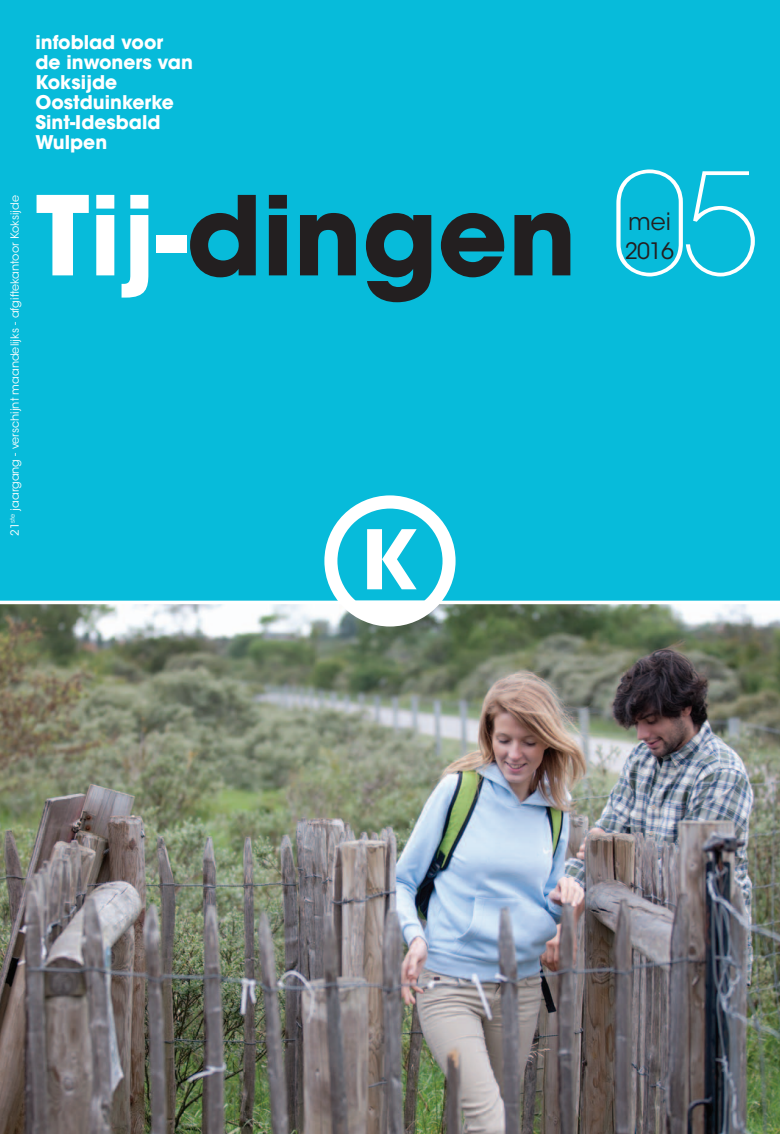
<style>
.page{position:relative;width:780px;height:1134px;background:#fff}
.page>*{position:absolute;margin:0;border:0;box-sizing:border-box;transform-origin:0 0}
.t1{font:200 139.75px "ITC Avant Garde Std";color:#fff}
.t2{font:700 108.75px "ITC Avant Garde Std";color:#231f20}
.t3{font:23.75px "ITC Avant Garde Std";color:#231f20}
.t4{font:22.5px "ITC Avant Garde Std";color:#231f20}
.t5{font:700 18.75px "ITC Avant Garde Std";color:#fff}
.t6{font:11.25px "ITC Avant Garde Std";color:#fff}
.s1{color:#fff}
</style>
<div class="page">
<img style="left:0;top:604px;width:780px;height:530px">
<div style="left:0;top:0;width:780px;height:602px;background:#07bbda"></div>
<hr style="left:0;top:601px;width:780px;height:3px;background:#fff">
<svg style="left:324px;top:495px;width:131px;height:131px"></svg>
<p class="t5" style="left:35px;top:30px;width:129px">infoblad voor</p>
<p class="t5" style="left:35px;top:50px;width:159px">de inwoners van</p>
<p class="t5" style="left:35px;top:70px;width:83px">Koksijde</p>
<p class="t5" style="left:35px;top:90px;width:140px">Oostduinkerke</p>
<p class="t5" style="left:35px;top:110px;width:127px">Sint-Idesbald</p>
<p class="t5" style="left:35px;top:130px;width:73px">Wulpen</p>
<p class="t6" style="left:8px;top:536px;width:342px;rotate:-90deg">21<sup>ste</sup> jaargang - verschijnt maandelijks - afgiftekantoor Koksijde</p>
<p class="t2" style="left:35px;top:165px;width:542px"><span class="s1">Tij-</span>dingen</p>
<p class="t1" style="left:611px;top:142px;width:151px">05</p>
<p class="t3" style="left:628px;top:207px;width:44px">mei</p>
<p class="t4" style="left:625px;top:237px;width:51px">2016</p>
</div>
